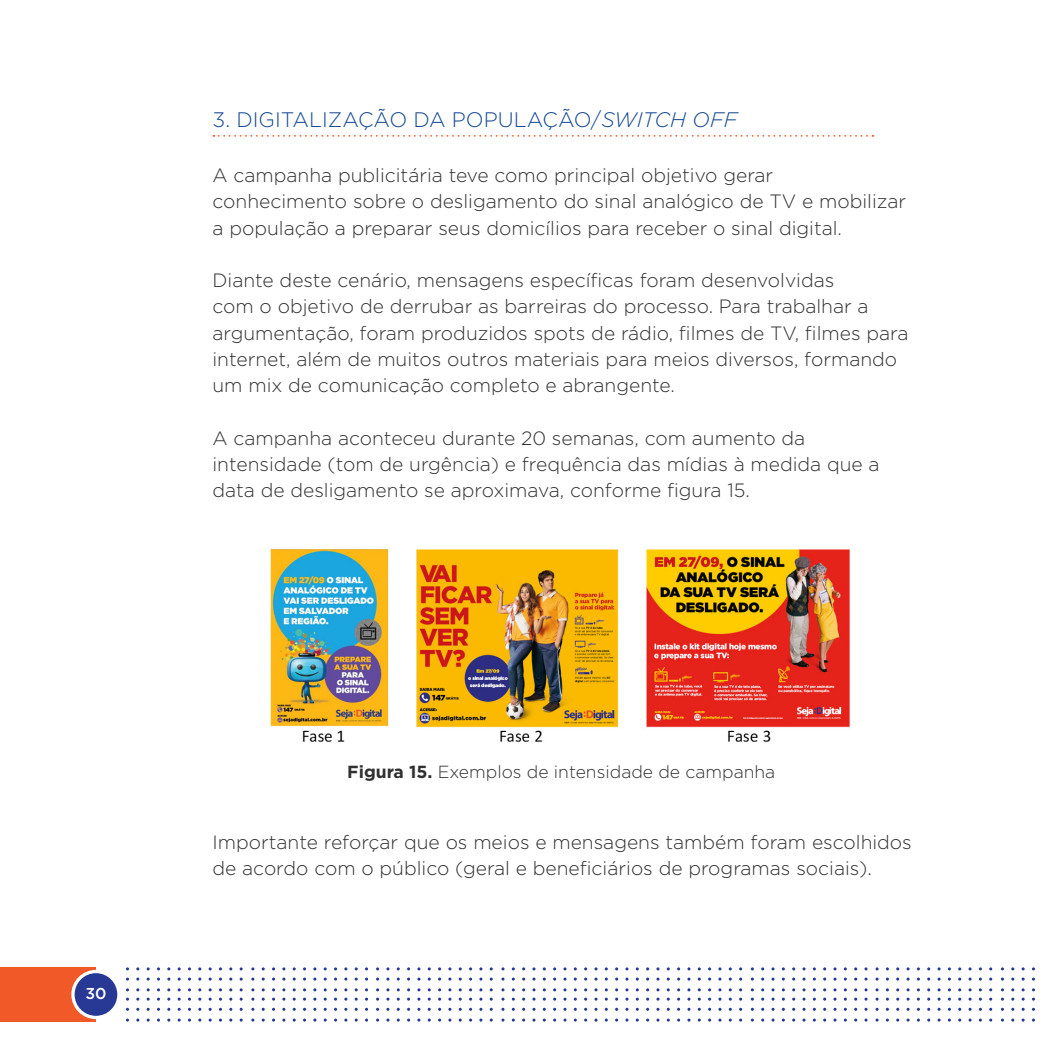
<style>
.page{position:relative;width:1042px;height:1042px;background:#fff}
.page>*{position:absolute;margin:0;border:0;box-sizing:border-box;transform-origin:0 0}
.t1{font:300 21px "Gotham";color:#144990}
.t2{font:300 19.25px/26.2px "Gotham";color:#312f30}
.t3{font:300 17.5px "Gotham";color:#312f30}
.t4{font:500 15.75px "Gotham";color:#fff}
.s1{font-style:italic}
.s2{font-weight:700}
</style>
<div class="page">
<div style="left:0;top:967px;width:96px;height:54px;background:#f15929"></div>
<div style="left:73px;top:971px;width:46px;height:46px;background:#273895;border-radius:50%"></div>
<div style="left:71px;top:970px;width:50px;height:49px;border:3px solid #fff;border-radius:50%"></div>
<svg style="left:213px;top:135px;width:655px;height:2px"></svg>
<img style="left:270px;top:549px;width:580px;height:193px">
<p class="t4" style="left:86px;top:983px;width:23px">30</p>
<p class="t1" style="left:212px;top:106px;width:526px">3. DIGITALIZAÇÃO DA POPULAÇÃO/<span class="s1">SWITCH OFF</span></p>
<p class="t2" style="left:212px;top:161px;width:695px">A campanha publicitária teve como principal objetivo gerar conhecimento sobre o desligamento do sinal analógico de TV e mobilizar a população a preparar seus domicílios para receber o sinal digital.</p>
<p class="t2" style="left:212px;top:266px;width:697px">Diante deste cenário, mensagens específicas foram desenvolvidas<br>com o objetivo de derrubar as barreiras do processo. Para trabalhar a argumentação, foram produzidos spots de rádio, filmes de TV, filmes para internet, além de muitos outros materiais para meios diversos, formando um mix de comunicação completo e abrangente.</p>
<p class="t2" style="left:212px;top:424px;width:669px">A campanha aconteceu durante 20 semanas, com aumento da intensidade (tom de urgência) e frequência das mídias à medida que a data de desligamento se aproximava, conforme figura 15.</p>
<p class="t3" style="left:347px;top:760px;width:429px"><span class="s2">Figura 15.</span> Exemplos de intensidade de campanha</p>
<p class="t2" style="left:212px;top:828px;width:701px">Importante reforçar que os meios e mensagens também foram escolhidos de acordo com o público (geral e beneficiários de programas sociais).</p>
</div>
